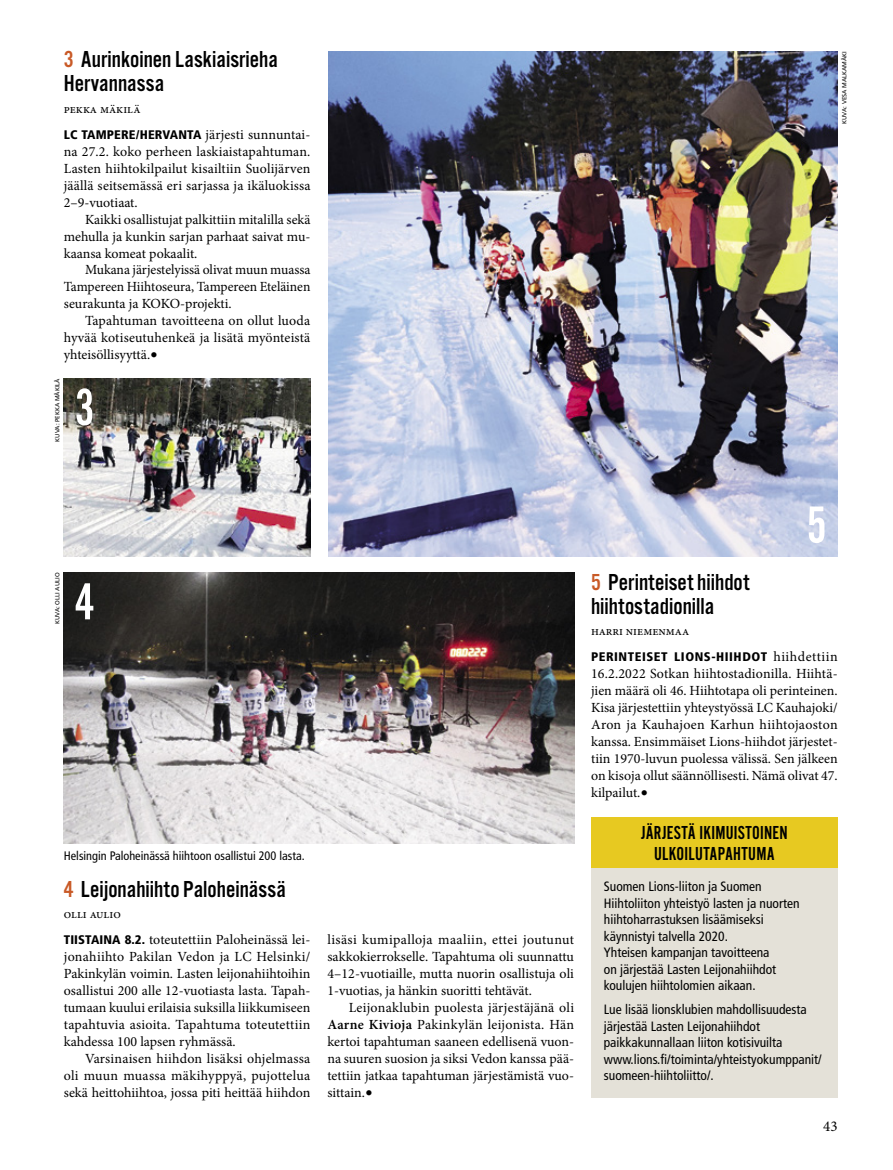
<style>
.page{position:relative;width:893px;height:1170px;background:#fff}
.page>*{position:absolute;margin:0;border:0;box-sizing:border-box;transform-origin:0 0}
.t1{font:54px "Alternate Got No 2 D";color:#fff}
.t2{font:24px/24px "Alternate Got No 3 D";color:#000}
.t3{font:19.5px/20.9px "Alternate Got No 2 D";letter-spacing:.01em;color:#000;text-align:center}
.t4{font:15px "Minion Pro";color:#000}
.t5{font:13.95px/17px "Minion Pro";color:#000;text-align:justify}
.t6{font:condensed 13.5px/16.5px "Frutiger";color:#000}
.t7{font:12.75px "Minion Pro";color:#000}
.t8{font:900 condensed 12.45px "Frutiger";letter-spacing:.01em;color:#000;scale:1.04 1}
.t9{font:900 condensed 12.45px "Frutiger";letter-spacing:.04em;color:#000;scale:1.04 1}
.t10{font:condensed 12.3px "Frutiger";color:#000}
.t11{font:6px "Frutiger";color:#000}
.s1{color:#c95a27}
.s2{font-family:"Minion Pro";font-weight:400;font-stretch:normal;font-size:13.95px}
.s3{font-size:19.5px}
.s4{font-family:"Frutiger";font-weight:900;font-stretch:condensed;font-size:12.45px}
.s5{font-weight:600}
</style>
<div class="page">
<img style="left:64px;top:572px;width:510px;height:271px">
<img style="left:328px;top:51px;width:510px;height:505px">
<img style="left:64px;top:378px;width:246px;height:178px">
<div style="left:591px;top:865px;width:247px;height:232px;background:#e4e1d8"></div>
<div style="left:591px;top:817px;width:247px;height:50px;background:#e7c921"></div>
<h2 class="t2" style="left:64px;top:48px;width:216px"><span class="s1">3</span> Aurinkoinen Laskiaisrieha<br>Hervannassa</h2>
<p class="t7" style="left:64px;top:100px;width:78px">pekka mäkilä</p>
<p class="t8" style="left:64px;top:127px;width:239px">LC TAMPERE/HERVANTA <span class="s2">järjesti sunnuntai-</span></p>
<p class="t5" style="left:64px;top:143px;width:248px">na 27.2. koko perheen laskiaistapahtuman.<br>Lasten hiihtokilpailut kisailtiin Suolijärven jäällä seitsemässä eri sarjassa ja ikäluokissa 2–9-vuotiaat.</p>
<p class="t5" style="left:64px;top:211px;width:248px;text-indent:21px">Kaikki osallistujat palkittiin mitalilla sekä mehulla ja kunkin sarjan parhaat saivat mu&shy;kaansa komeat pokaalit.</p>
<p class="t5" style="left:64px;top:261px;width:248px;text-indent:21px">Mukana järjestelyissä olivat muun muassa Tampereen Hiihtoseura, Tampereen Eteläinen seurakunta ja KOKO-projekti.</p>
<p class="t5" style="left:64px;top:312px;width:248px;text-indent:21px">Tapahtuman tavoitteena on ollut luoda hyvää kotiseutuhenkeä ja lisätä myönteistä yhteisöllisyyttä.<span class="s3">•</span></p>
<p class="t11" style="left:54px;top:441px;width:65px;rotate:-90deg">KUVA: PEKKA MÄKILÄ</p>
<h1 class="t1" style="left:74px;top:378px;width:22px">3</h1>
<p class="t11" style="left:841px;top:124px;width:75px;rotate:-90deg">KUVA: VESA MALKAMÄKI</p>
<p class="t11" style="left:54px;top:624px;width:53px;rotate:-90deg">KUVA: OLLI AULIO</p>
<h1 class="t1" style="left:74px;top:573px;width:22px">4</h1>
<p class="t10" style="left:64px;top:848px;width:242px">Helsingin Paloheinässä hiihtoon osallistui 200 lasta.</p>
<h2 class="t2" style="left:64px;top:877px;width:224px"><span class="s1">4</span> Leijonahiihto Paloheinässä</h2>
<p class="t7" style="left:64px;top:905px;width:59px">olli aulio</p>
<p class="t5" style="left:64px;top:931px;width:248px"><span class="s4">TIISTAINA 8.2.</span> toteutettiin Paloheinässä lei&shy;jonahiihto Pakilan Vedon ja LC Helsinki/ Pakinkylän voimin. Lasten leijonahiihtoihin osallistui 200 alle 12-vuotiasta lasta. Tapah&shy;tumaan kuului erilaisia suksilla liikkumiseen tapahtuvia asioita. Tapahtuma toteutettiin kahdessa 100 lapsen ryhmässä.</p>
<p class="t5" style="left:64px;top:1050px;width:248px;text-indent:21px">Varsinaisen hiihdon lisäksi ohjelmassa oli muun muassa mäkihyppyä, pujottelua sekä heittohiihtoa, jossa piti heittää hiihdon</p>
<p class="t5" style="left:327px;top:931px;width:248px">lisäsi kumipalloja maaliin, ettei joutunut sakkokierrokselle. Tapahtuma oli suunnattu 4–12-vuotiaille, mutta nuorin osallistuja oli 1-vuotias, ja hänkin suoritti tehtävät.</p>
<p class="t5" style="left:327px;top:998px;width:248px;text-indent:21px">Leijonaklubin puolesta järjestäjänä oli <span class="s5">Aarne Kivioja</span> Pakinkylän leijonista. Hän kertoi tapahtuman saaneen edellisenä vuon&shy;na suuren suosion ja siksi Vedon kanssa pää&shy;tettiin jatkaa tapahtuman järjestämistä vuo&shy;sittain.<span class="s3">•</span></p>
<h1 class="t1" style="left:806px;top:496px;width:22px">5</h1>
<h2 class="t2" style="left:591px;top:570px;width:160px"><span class="s1">5</span> Perinteiset hiihdot hiihtostadionilla</h2>
<p class="t7" style="left:591px;top:622px;width:100px">harri niemenmaa</p>
<p class="t9" style="left:591px;top:649px;width:239px">PERINTEISET LIONS-HIIHDOT <span class="s2">hiihdettiin</span></p>
<p class="t5" style="left:591px;top:665px;width:248px">16.2.2022 Sotkan hiihtostadionilla. Hiihtä&shy;jien määrä oli 46. Hiihtotapa oli perinteinen.<br>Kisa järjestettiin yhteystyössä LC Kauhajoki/ Aron ja Kauhajoen Karhun hiihtojaoston kanssa. Ensimmäiset Lions-hiihdot järjestet&shy;tiin 1970-luvun puolessa välissä. Sen jälkeen on kisoja ollut säännöllisesti. Nämä olivat 47. kilpailut.<span class="s3">•</span></p>
<h3 class="t3" style="left:641px;top:822px;width:148px">JÄRJESTÄ IKIMUISTOINEN<br>ULKOILUTAPAHTUMA</h3>
<p class="t6" style="left:604px;top:878px;width:197px">Suomen Lions-liiton ja Suomen Hiihtoliiton yhteistyö lasten ja nuorten hiihtoharrastuksen lisäämiseksi käynnistyi talvella 2020.<br>Yhteisen kampanjan tavoitteena<br>on järjestää Lasten Leijonahiihdot koulujen hiihtolomien aikaan.</p>
<p class="t6" style="left:604px;top:1001px;width:219px">Lue lisää lionsklubien mahdollisuudesta järjestää Lasten Leijonahiihdot paikkakunnallaan liiton kotisivuilta www.lions.fi/toiminta/yhteistyokumppanit/ suomeen-hiihtoliitto/.</p>
<p class="t4" style="left:823px;top:1115px;width:16px">43</p>
</div>
